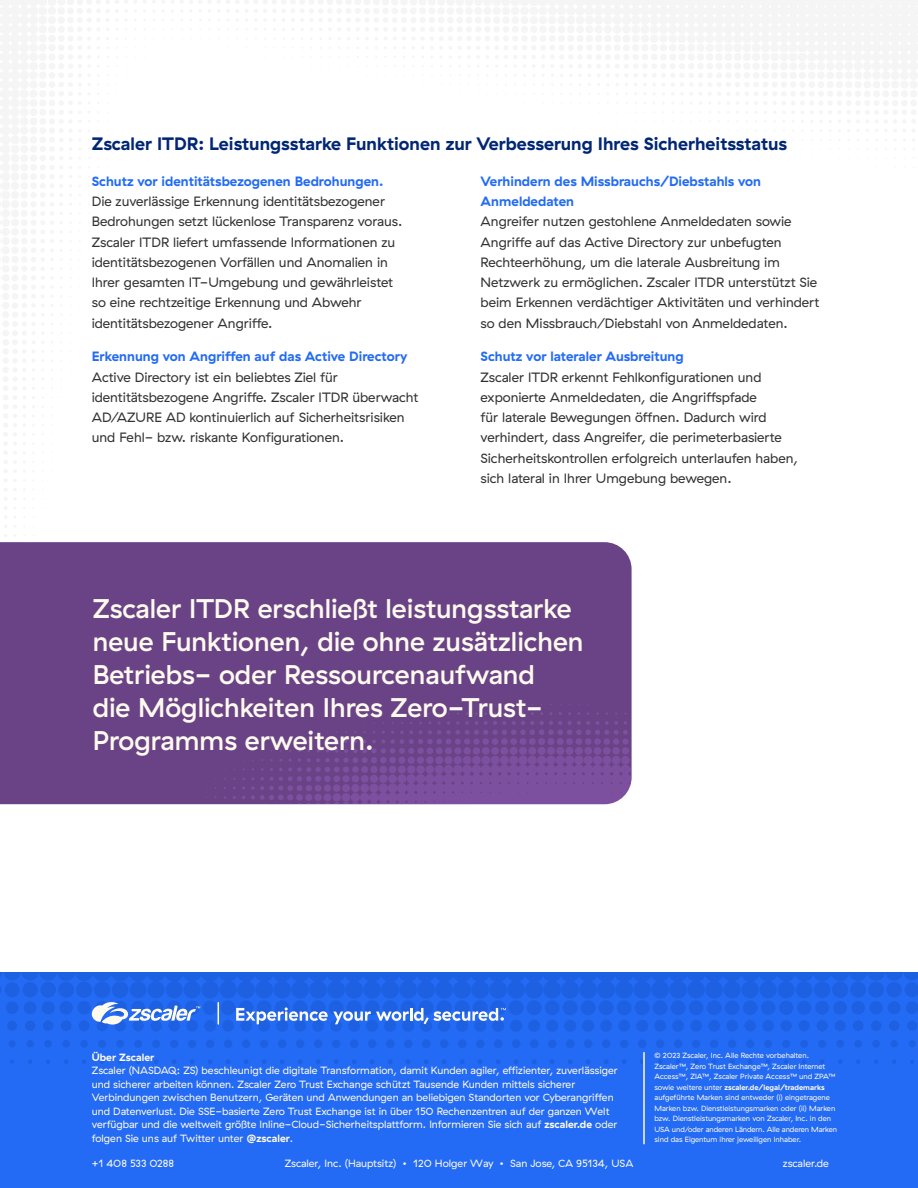
<style>
.page{position:relative;width:918px;height:1188px;background:#fff}
.page>*{position:absolute;margin:0;border:0;box-sizing:border-box;transform-origin:0 0}
.t1{font:500 27px/33px "GT Haptik ZS";color:#fffaee}
.t2{font:700 18px "GT Haptik ZS";color:#012673}
.t3{font:13.5px/20.2px "GT Haptik ZS";color:#323232}
.t4{font:700 13.5px/20.2px "GT Haptik ZS";color:#236bf5}
.t5{font:10.5px/13.5px "GT Haptik ZS";color:#fffaee}
.t6{font:700 10.5px "GT Haptik ZS";color:#fffaee}
.t7{font:7.5px/10.5px "GT Haptik ZS";color:#fffaee}
.s1{font-weight:700}
.s2{font-weight:700;color:#fffbf1}
</style>
<div class="page">
<div style="left:0;top:972px;width:918px;height:216px;background:#236bf5"></div>
<svg style="left:0;top:972px;width:918px;height:108px"></svg>
<svg style="left:92px;top:1000px;width:108px;height:26px"></svg>
<svg style="left:218px;top:1003px;width:1px;height:21px"></svg>
<svg style="left:236px;top:1007px;width:270px;height:17px"></svg>
<hr style="left:643px;top:1053px;width:2px;height:91px;background:#fffaee">
<div style="left:0;top:542px;width:632px;height:262px;background:#6a4386"></div>
<svg style="left:178px;top:593px;width:454px;height:211px;background:#6d458a"></svg>
<h2 class="t2" style="left:92px;top:133px;width:697px">Zscaler ITDR: Leistungsstarke Funktionen zur Verbesserung Ihres Sicherheitsstatus</h2>
<p class="t4" style="left:92px;top:171px;width:293px">Schutz vor identitätsbezogenen Bedrohungen.</p>
<p class="t3" style="left:92px;top:191px;width:312px">Die zuverlässige Erkennung identitätsbezogener Bedrohungen setzt lückenlose Transparenz voraus.<br>Zscaler ITDR liefert umfassende Informationen zu identitätsbezogenen Vorfällen und Anomalien in Ihrer gesamten IT-Umgebung und gewährleistet so eine rechtzeitige Erkennung und Abwehr identitätsbezogener Angriffe.</p>
<p class="t4" style="left:92px;top:346px;width:317px">Erkennung von Angriffen auf das Active Directory</p>
<p class="t3" style="left:92px;top:367px;width:328px">Active Directory ist ein beliebtes Ziel für identitätsbezogene Angriffe. Zscaler ITDR überwacht AD/AZURE AD kontinuierlich auf Sicherheitsrisiken und Fehl- bzw. riskante Konfigurationen.</p>
<p class="t4" style="left:481px;top:171px;width:282px">Verhindern des Missbrauchs/Diebstahls von<br>Anmeldedaten</p>
<p class="t3" style="left:481px;top:212px;width:340px">Angreifer nutzen gestohlene Anmeldedaten sowie Angriffe auf das Active Directory zur unbefugten Rechteerhöhung, um die laterale Ausbreitung im Netzwerk zu ermöglichen. Zscaler ITDR unterstützt Sie beim Erkennen verdächtiger Aktivitäten und verhindert so den Missbrauch/Diebstahl von Anmeldedaten.</p>
<p class="t4" style="left:481px;top:346px;width:205px">Schutz vor lateraler Ausbreitung</p>
<p class="t3" style="left:481px;top:367px;width:319px">Zscaler ITDR erkennt Fehlkonfigurationen und exponierte Anmeldedaten, die Angriffspfade<br>für laterale Bewegungen öffnen. Dadurch wird verhindert, dass Angreifer, die perimeterbasierte Sicherheitskontrollen erfolgreich unterlaufen haben, sich lateral in Ihrer Umgebung bewegen.</p>
<h1 class="t1" style="left:93px;top:592px;width:492px">Zscaler ITDR erschließt leistungsstarke neue Funktionen, die ohne zusätzlichen Betriebs- oder Ressourcenaufwand<br>die Möglichkeiten Ihres Zero-Trust-Programms erweitern.</h1>
<p class="t6" style="left:92px;top:1051px;width:64px">Über Zscaler</p>
<p class="t5" style="left:92px;top:1064px;width:527px">Zscaler (NASDAQ: ZS) beschleunigt die digitale Transformation, damit Kunden agiler, effizienter, zuverlässiger und sicherer arbeiten können. Zscaler Zero Trust Exchange schützt Tausende Kunden mittels sicherer Verbindungen zwischen Benutzern, Geräten und Anwendungen an beliebigen Standorten vor Cyberangriffen und Datenverlust. Die SSE-basierte Zero Trust Exchange ist in über 150 Rechenzentren auf der ganzen Welt verfügbar und die weltweit größte Inline-Cloud-Sicherheitsplattform. Informieren Sie sich auf <span class="s1">zscaler.de</span> oder folgen Sie uns auf Twitter unter <span class="s1">@zscaler</span>.</p>
<p class="t7" style="left:654px;top:1050px;width:184px">© 2023 Zscaler, Inc. Alle Rechte vorbehalten.<br>Zscaler™, Zero Trust Exchange™, Zscaler Internet Access™, ZIA™, Zscaler Private Access™ und ZPA™ sowie weitere unter <span class="s2">zscaler.de/legal/trademarks </span>aufgeführte Marken sind entweder (i) eingetragene Marken bzw. Dienstleistungsmarken oder (ii) Marken bzw. Dienstleistungsmarken von Zscaler, Inc. in den USA und/oder anderen Ländern. Alle anderen Marken sind das Eigentum ihrer jeweiligen Inhaber.</p>
<p class="t5" style="left:92px;top:1157px;width:84px">+1 408 533 0288</p>
<p class="t5" style="left:285px;top:1157px;width:350px">Zscaler, Inc. (Hauptsitz) • 120 Holger Way • San Jose, CA 95134, USA</p>
<p class="t5" style="left:783px;top:1157px;width:48px">zscaler.de</p>
</div>
